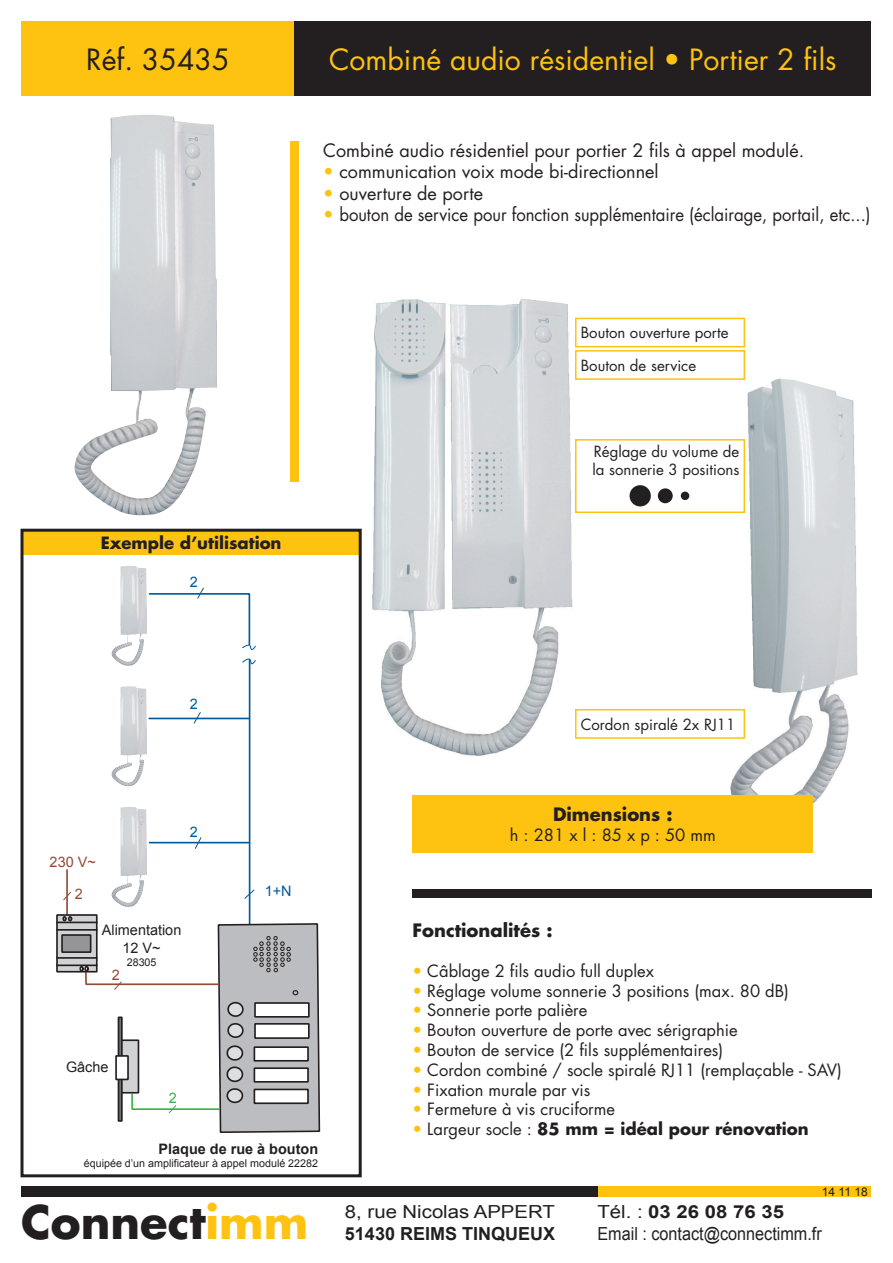
<style>
.page{position:relative;width:893px;height:1263px;background:#fff}
.page>*{position:absolute;margin:0;border:0;box-sizing:border-box;transform-origin:0 0}
.t1{font:700 45px "Futura";color:#231f20}
.t2{font:28.5px "Futura";color:#fec210}
.t3{font:28.5px "Futura";color:#231f20}
.t4{font:18px "Futura";color:#231f20}
.t5{font:18px "Futura";color:#231f20;scale:.93 1}
.t6{font:18px "Arial";color:#231f20;scale:.9 1}
.t7{font:700 18px "Futura";color:#231f20}
.t8{font:18px "Arial";color:#231f20;scale:1.13 1}
.t9{font:700 18px "Arial";color:#231f20}
.t10{font:700 18px "Arial";color:#231f20;scale:1.13 1}
.t11{font:16.5px "Futura";color:#231f20}
.t12{font:700 16.5px "Futura";color:#231f20}
.t13{font:15px/18px "Futura";color:#231f20}
.t14{font:14.4px/17.4px "Arial";color:#231f20;text-align:center}
.t15{font:700 14.4px "Arial";color:#231f20}
.t16{font:14.4px "Arial";color:#954a35}
.t17{font:14.4px "Arial";color:#015a99}
.t18{font:14.4px "Arial";color:#40ae49}
.t19{font:12px "Arial";color:#231f20}
.t20{font:10.8px "Arial";color:#231f20}
.s1{color:#fec210}
.s2{font-weight:400;color:#fec210}
.s3{font-weight:400}
</style>
<div class="page">
<div style="left:597px;top:1186px;width:274px;height:10px;background:#fec210"></div>
<div style="left:21px;top:1186px;width:576px;height:10px;background:#231f20"></div>
<div style="left:21px;top:21px;width:274px;height:75px;background:#fec210"></div>
<div style="left:295px;top:21px;width:576px;height:75px;background:#231f20"></div>
<div style="left:291px;top:141px;width:8px;height:341px;background:#fec210"></div>
<div style="left:412px;top:889px;width:460px;height:8px;background:#231f20"></div>
<img style="left:717px;top:376px;width:141px;height:428px">
<div style="left:21px;top:529px;width:340px;height:26px;background:#fec210"></div>
<img style="left:372px;top:298px;width:201px;height:458px">
<img style="left:74px;top:115px;width:143px;height:401px">
<hr style="left:149px;top:718px;width:100px;height:1px;background:#015a99">
<hr style="left:249px;top:660px;width:1px;height:266px;background:#015a99">
<svg style="left:242px;top:659px;width:14px;height:5px"></svg>
<hr style="left:150px;top:842px;width:99px;height:1px;background:#015a99">
<svg style="left:148px;top:587px;width:108px;height:63px"></svg>
<svg style="left:194px;top:712px;width:7px;height:12px"></svg>
<svg style="left:195px;top:837px;width:6px;height:12px"></svg>
<svg style="left:244px;top:889px;width:10px;height:10px"></svg>
<hr style="left:66px;top:870px;width:2px;height:44px;background:#954a35">
<svg style="left:63px;top:892px;width:8px;height:8px"></svg>
<div style="left:56px;top:914px;width:42px;height:58px;border:2px solid #231f20"></div>
<hr style="left:57px;top:921px;width:40px;height:2px;background:#231f20">
<hr style="left:57px;top:929px;width:40px;height:2px;background:#231f20">
<hr style="left:57px;top:957px;width:40px;height:2px;background:#231f20">
<hr style="left:57px;top:964px;width:40px;height:2px;background:#231f20">
<svg style="left:60px;top:916px;width:261px;height:217px"></svg>
<div style="left:120px;top:1040px;width:18px;height:53px;background:#d1d2d4"></div>
<div style="left:119px;top:1039px;width:20px;height:54px;border:2px solid #231f20"></div>
<div style="left:118px;top:1016px;width:5px;height:106px;border:2px solid #231f20"></div>
<div style="left:116px;top:1056px;width:12px;height:23px;background:#fff"></div>
<div style="left:115px;top:1055px;width:14px;height:25px;border:2px solid #231f20"></div>
<img style="left:111px;top:566px;width:36px;height:100px">
<img style="left:111px;top:686px;width:36px;height:101px">
<img style="left:111px;top:807px;width:36px;height:100px">
<div style="left:412px;top:795px;width:401px;height:58px;background:#fec210"></div>
<div style="left:21px;top:529px;width:341px;height:648px;border:3px solid #231f20"></div>
<div style="left:575px;top:318px;width:170px;height:29px;border:2px solid #fec210"></div>
<div style="left:575px;top:350px;width:170px;height:30px;border:2px solid #fec210"></div>
<div style="left:575px;top:439px;width:170px;height:74px;border:2px solid #fec210"></div>
<div style="left:630px;top:485px;width:21px;height:21px;background:#231f20;border-radius:50%"></div>
<div style="left:658px;top:488px;width:15px;height:15px;background:#231f20;border-radius:50%"></div>
<div style="left:681px;top:492px;width:8px;height:8px;background:#231f20;border-radius:50%"></div>
<div style="left:575px;top:709px;width:170px;height:30px;border:2px solid #fec210"></div>
<p class="t3" style="left:86px;top:40px;width:145px">Réf. 35435</p>
<p class="t2" style="left:329px;top:40px;width:509px">Combiné audio résidentiel • Portier 2 fils</p>
<p class="t4" style="left:323px;top:138px;width:483px">Combiné audio résidentiel pour portier 2 fils à appel modulé.</p>
<p class="t4" style="left:323px;top:159px;width:337px"><span class="s1">•</span> communication voix mode bi-directionnel</p>
<p class="t4" style="left:323px;top:181px;width:161px"><span class="s1">•</span> ouverture de porte</p>
<p class="t5" style="left:323px;top:202px;width:590px"><span class="s1">•</span> bouton de service pour fonction supplémentaire (éclairage, portail, etc...)</p>
<p class="t13" style="left:581px;top:324px;width:149px">Bouton ouverture porte</p>
<p class="t13" style="left:581px;top:356px;width:117px">Bouton de service</p>
<p class="t12" style="left:101px;top:531px;width:182px">Exemple d’utilisation</p>
<p class="t17" style="left:190px;top:573px;width:10px">2</p>
<p class="t17" style="left:190px;top:695px;width:10px">2</p>
<p class="t16" style="left:50px;top:852px;width:48px">230 V~</p>
<p class="t16" style="left:75px;top:885px;width:10px">2</p>
<p class="t17" style="left:190px;top:822px;width:10px">2</p>
<p class="t14" style="left:102px;top:922px;width:81px">Alimentation<br>12 V~</p>
<p class="t20" style="left:127px;top:955px;width:31px">28305</p>
<p class="t16" style="left:112px;top:965px;width:10px">2</p>
<p class="t14" style="left:66px;top:1058px;width:44px">Gâche</p>
<p class="t18" style="left:169px;top:1088px;width:10px">2</p>
<p class="t17" style="left:265px;top:881px;width:28px">1+N</p>
<p class="t15" style="left:159px;top:1139px;width:161px">Plaque de rue à bouton</p>
<p class="t20" style="left:84px;top:1156px;width:236px">équipée d’un amplificateur à appel modulé 22282</p>
<p class="t13" style="left:592px;top:442px;width:148px">Réglage du volume de la sonnerie 3 positions</p>
<p class="t13" style="left:581px;top:715px;width:156px">Cordon spiralé 2x RJ11</p>
<p class="t7" style="left:553px;top:802px;width:121px">Dimensions :</p>
<p class="t11" style="left:510px;top:824px;width:208px">h : 281 x l : 85 x p : 50 mm</p>
<p class="t7" style="left:412px;top:918px;width:142px">Fonctionalités :</p>
<p class="t11" style="left:412px;top:959px;width:243px"><span class="s1">•</span> Câblage 2 fils audio full duplex</p>
<p class="t11" style="left:412px;top:979px;width:378px"><span class="s1">•</span> Réglage volume sonnerie 3 positions (max. 80 dB)</p>
<p class="t11" style="left:412px;top:999px;width:176px"><span class="s1">•</span> Sonnerie porte palière</p>
<p class="t11" style="left:412px;top:1019px;width:327px"><span class="s1">•</span> Bouton ouverture de porte avec sérigraphie</p>
<p class="t11" style="left:412px;top:1038px;width:312px"><span class="s1">•</span> Bouton de service (2 fils supplémentaires)</p>
<p class="t11" style="left:412px;top:1058px;width:431px"><span class="s1">•</span> Cordon combiné / socle spiralé RJ11 (remplaçable - SAV)</p>
<p class="t11" style="left:412px;top:1078px;width:179px"><span class="s1">•</span> Fixation murale par vis</p>
<p class="t11" style="left:412px;top:1098px;width:204px"><span class="s1">•</span> Fermeture à vis cruciforme</p>
<p class="t12" style="left:412px;top:1117px;width:398px"><span class="s2">•</span> <span class="s3">Largeur socle :</span> 85 mm = idéal pour rénovation</p>
<p class="t19" style="left:822px;top:1183px;width:47px">14 11 18</p>
<p class="t1" style="left:21px;top:1191px;width:288px">Connect<span class="s1">imm</span></p>
<p class="t8" style="left:345px;top:1200px;width:187px">8, rue Nicolas APPERT</p>
<p class="t9" style="left:345px;top:1221px;width:212px">51430 REIMS TINQUEUX</p>
<p class="t10" style="left:597px;top:1200px;width:167px"><span class="s3">Tél. :</span> 03 26 08 76 35</p>
<p class="t6" style="left:597px;top:1222px;width:251px">Email : contact@connectimm.fr</p>
</div>
